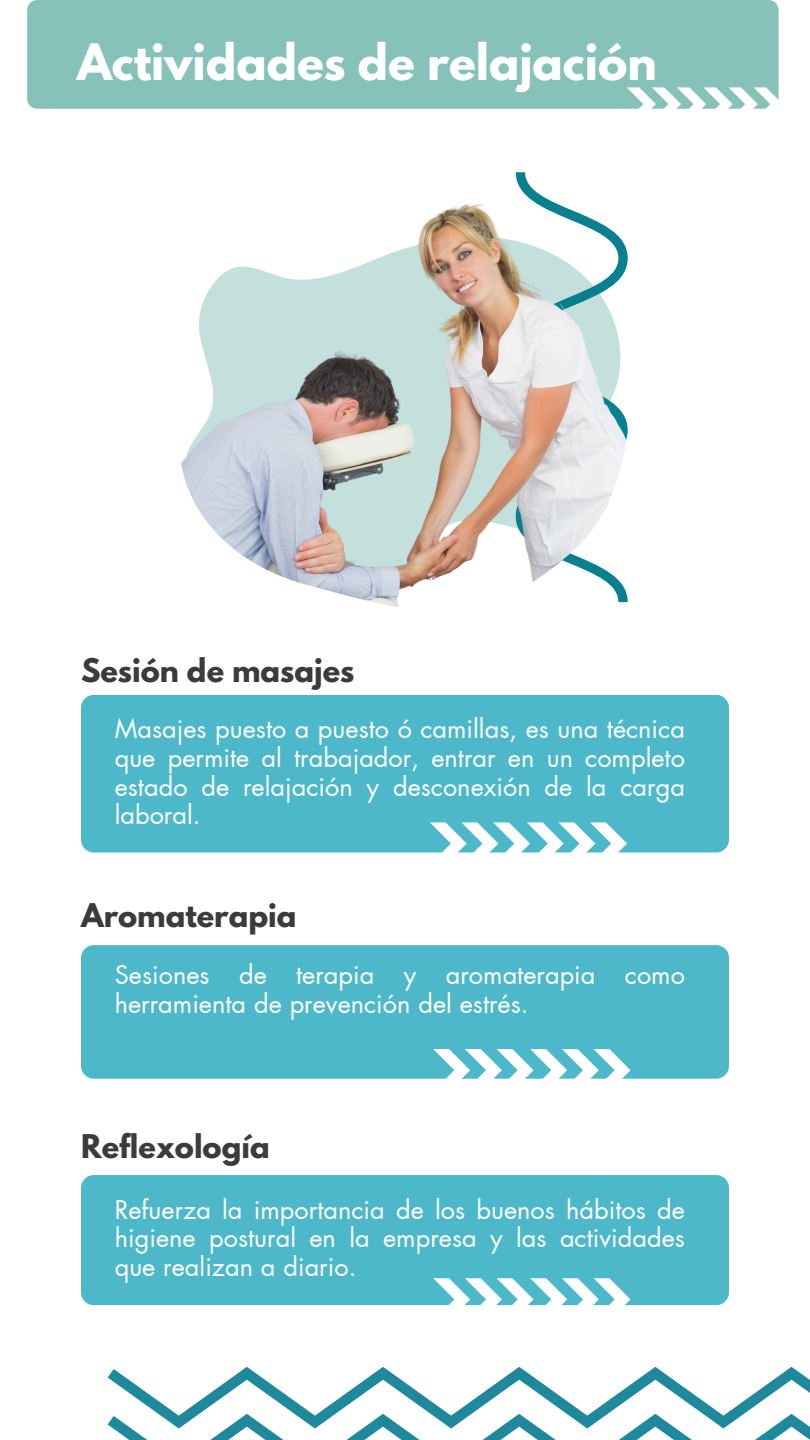
<style>
.page{position:relative;width:810px;height:1440px;background:#fff}
.page>*{position:absolute;margin:0;border:0;box-sizing:border-box;transform-origin:0 0}
.t1{font:700 44.4px "League Spartan";color:#fff}
.t2{font:700 28.9px "League Spartan";color:#3b3b3b}
.t3{font:25.4px/28.6px "Futura";color:#fffffe;text-align:justify}
</style>
<div class="page">
<svg style="left:108px;top:1367px;width:702px;height:73px"></svg>
<div style="left:27px;top:0;width:752px;height:109px;background:#87c2ba;border-radius:10px"></div>
<svg style="left:627px;top:87px;width:152px;height:22px"></svg>
<svg style="left:516px;top:172px;width:22px;height:21px"></svg>
<img style="left:181px;top:193px;width:447px;height:414px">
<div style="left:81px;top:945px;width:648px;height:134px;background:#4db8ca;border-radius:13px"></div>
<svg style="left:433px;top:1049px;width:198px;height:30px"></svg>
<div style="left:81px;top:1175px;width:648px;height:130px;background:#4db8ca;border-radius:13px"></div>
<svg style="left:433px;top:1278px;width:198px;height:28px"></svg>
<div style="left:81px;top:695px;width:648px;height:158px;background:#4db8ca;border-radius:13px"></div>
<svg style="left:430px;top:822px;width:197px;height:31px"></svg>
<h1 class="t1" style="left:77px;top:40px;width:581px">Actividades de relajación</h1>
<p class="t2" style="left:81px;top:656px;width:275px">Sesión de masajes</p>
<p class="t3" style="left:115px;top:717px;width:572px">Masajes puesto a puesto ó camillas, es una técnica que permite al trabajador, entrar en un completo estado de relajación y desconexión de la carga laboral.</p>
<p class="t2" style="left:81px;top:901px;width:217px">Aromaterapia</p>
<p class="t3" style="left:115px;top:963px;width:572px">Sesiones de terapia y aromaterapia como herramienta de prevención del estrés.</p>
<p class="t2" style="left:81px;top:1132px;width:190px">Reflexología</p>
<p class="t3" style="left:115px;top:1197px;width:572px">Refuerza la importancia de los buenos hábitos de higiene postural en la empresa y las actividades que realizan a diario.</p>
</div>
